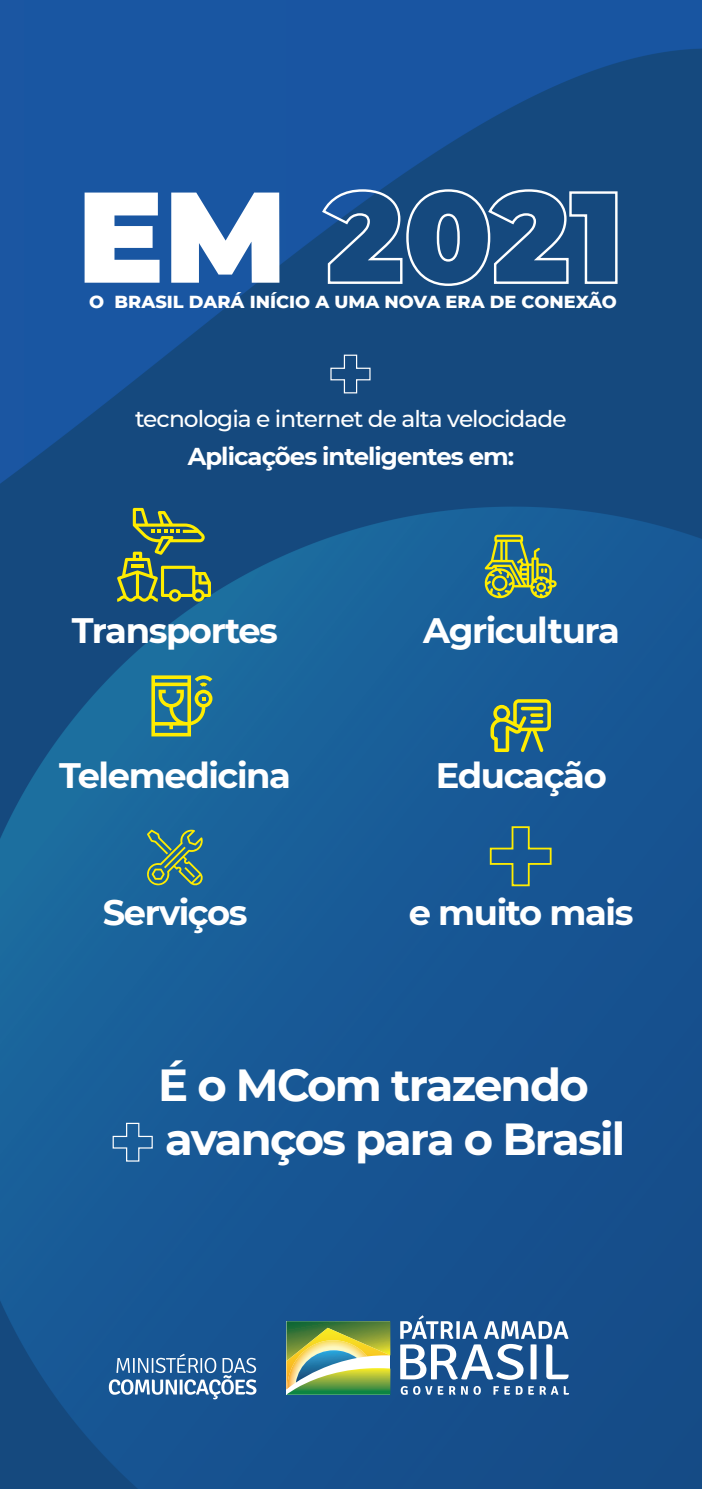
<style>
.page{position:relative;width:702px;height:1489px;background:#fff}
.page>*{position:absolute;margin:0;border:0;box-sizing:border-box;transform-origin:0 0}
.t1{font:900 128.75px "Montserrat";color:#fff}
.t2{font:700 44.75px/53.8px "Montserrat";letter-spacing:-.04em;color:#fff}
.t3{font:700 35.25px "Montserrat";letter-spacing:-.04em;color:#fff}
.t4{font:700 24.5px "Montserrat";letter-spacing:-.04em;color:#fff}
.t5{font:500 23.25px "Montserrat";letter-spacing:-.04em;color:#fff}
.t6{font:800 17.75px "Montserrat";color:#fff}
</style>
<div class="page">
<img style="left:0;top:0;width:702px;height:1488px">
<svg style="left:117px;top:508px;width:94px;height:94px;background:#51735d"></svg>
<svg style="left:484px;top:534px;width:72px;height:65px;background:#688f63"></svg>
<svg style="left:151px;top:675px;width:61px;height:61px;background:#759e5f"></svg>
<svg style="left:490px;top:699px;width:61px;height:53px;background:#6f915d"></svg>
<svg style="left:489px;top:825px;width:63px;height:62px;background:#306683"></svg>
<svg style="left:147px;top:828px;width:56px;height:58px;background:#4e8378"></svg>
<svg style="left:112px;top:1122px;width:41px;height:40px;background:#326ea3"></svg>
<svg style="left:320px;top:188px;width:298px;height:99px;background:#315f8f"></svg>
<svg style="left:330px;top:354px;width:41px;height:40px;background:#2f5d8c"></svg>
<img style="left:286px;top:1320px;width:104px;height:74px">
<svg style="left:400px;top:1315px;width:168px;height:64px"></svg>
<svg style="left:400px;top:1385px;width:32px;height:9px"></svg>
<svg style="left:438px;top:1385px;width:5px;height:9px"></svg>
<svg style="left:449px;top:1385px;width:6px;height:9px"></svg>
<svg style="left:461px;top:1385px;width:20px;height:9px"></svg>
<svg style="left:493px;top:1385px;width:29px;height:9px"></svg>
<svg style="left:528px;top:1385px;width:41px;height:9px"></svg>
<svg style="left:109px;top:1353px;width:147px;height:46px"></svg>
<h1 class="t1" style="left:77px;top:140px;width:211px">EM</h1>
<p class="t6" style="left:89px;top:289px;width:529px">O BRASIL DARÁ INÍCIO A UMA NOVA ERA DE CONEXÃO</p>
<p class="t5" style="left:135px;top:402px;width:433px">tecnologia e internet de alta velocidade</p>
<p class="t4" style="left:188px;top:438px;width:328px">Aplicações inteligentes em:</p>
<p class="t3" style="left:72px;top:605px;width:208px">Transportes</p>
<p class="t3" style="left:59px;top:750px;width:233px">Telemedicina</p>
<p class="t3" style="left:423px;top:605px;width:198px">Agricultura</p>
<p class="t3" style="left:435px;top:750px;width:173px">Educação</p>
<p class="t3" style="left:103px;top:886px;width:146px">Serviços</p>
<p class="t3" style="left:409px;top:886px;width:226px">e muito mais</p>
<p class="t2" style="left:158px;top:1056px;width:468px">É o MCom trazendo avanços para o Brasil</p>
</div>
